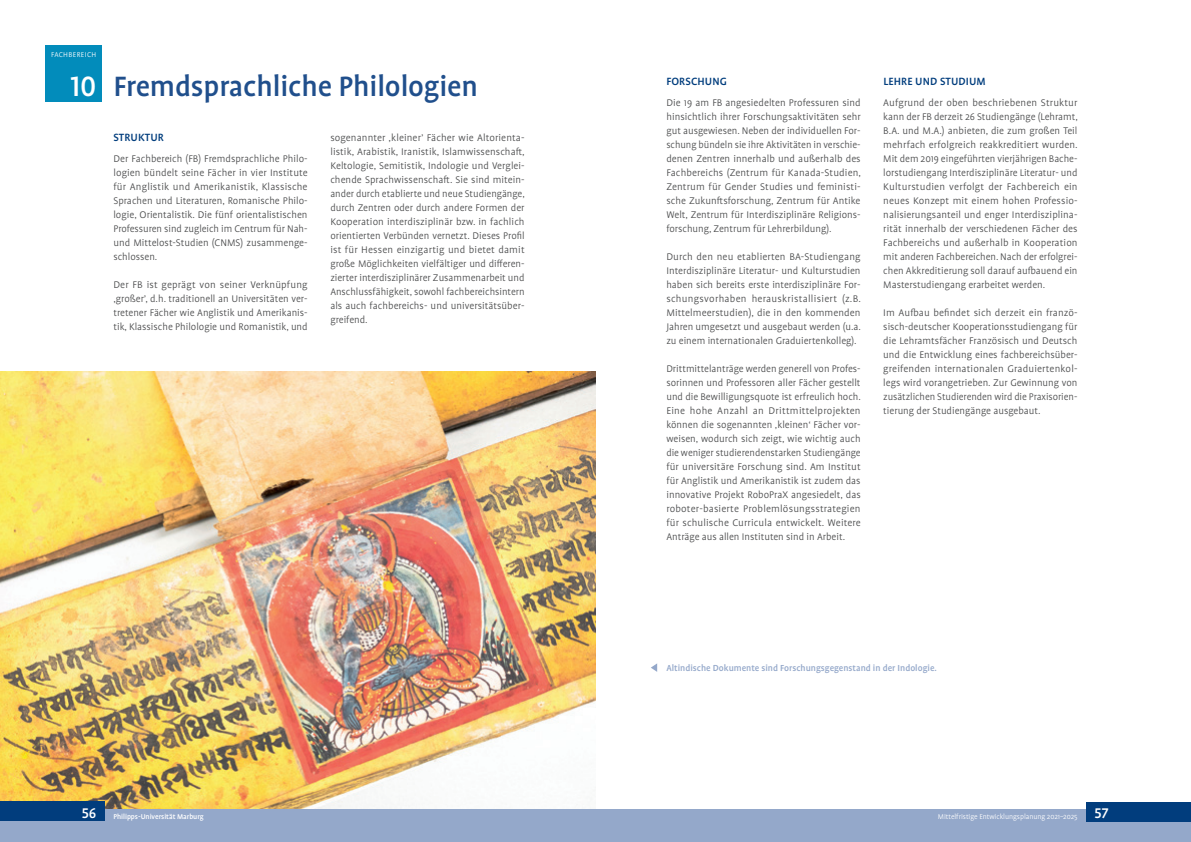
<style>
.page{position:relative;width:1191px;height:842px;background:#fff}
.page>*{position:absolute;margin:0;border:0;box-sizing:border-box;transform-origin:0 0}
.t1{font:500 32px "Profile Pro";letter-spacing:-.005em;color:#204f8c}
.t2{font:500 32px "Profile Pro";color:#fff}
.t3{font:500 12px "Profile Pro";letter-spacing:.01em;color:#013d7d}
.t4{font:300 11px/14px "Profile Pro";color:#4b4c4d;text-align:justify}
.t5{font:500 10px "Profile Pro";color:#94a8ca}
.t6{font:300 8px "Profile Pro";letter-spacing:-.005em;color:#fff}
.t7{font:500 8px "Profile Pro";letter-spacing:-.005em;color:#fff}
.t8{font:300 8px "Profile Pro";letter-spacing:.05em;color:#fff}
.s1{font-size:16px}
.s2{font-weight:500;font-size:16px}
</style>
<div class="page">
<img style="left:0;top:372px;width:595px;height:437px">
<svg style="left:651px;top:663px;width:6px;height:9px"></svg>
<div style="left:45px;top:45px;width:57px;height:57px;background:#028cbb"></div>
<div style="left:0;top:809px;width:1191px;height:33px;background:#94a8ca"></div>
<div style="left:1086px;top:801px;width:105px;height:20px;background:#013d7d"></div>
<div style="left:0;top:801px;width:105px;height:20px;background:#013d7d"></div>
<p class="t8" style="left:51px;top:51px;width:47px">FACHBEREICH</p>
<h1 class="t2" style="left:70px;top:68px;width:28px">10</h1>
<h1 class="t1" style="left:113px;top:68px;width:366px">Fremdsprachliche Philologien</h1>
<p class="t3" style="left:113px;top:130px;width:52px">STRUKTUR</p>
<p class="t4" style="left:113px;top:152px;width:196px">Der Fachbereich (FB) Fremdsprachliche Philo&shy;logien bündelt seine Fächer in vier Institute für Anglistik und Amerikanistik, Klassische Sprachen und Literaturen, Romanische Philo&shy;logie, Orientalistik. Die fünf orientalistischen Professuren sind zugleich im Centrum für Nah&shy;und Mittelost-Studien (CNMS) zusammenge&shy;schlossen.</p>
<p class="t4" style="left:113px;top:278px;width:196px">Der FB ist geprägt von seiner Verknüpfung ‚großer’, d.h. traditionell an Universitäten ver&shy;tretener Fächer wie Anglistik und Amerikanis&shy;tik, Klassische Philologie und Romanistik, und</p>
<p class="t4" style="left:330px;top:131px;width:196px">sogenannter ‚kleiner’ Fächer wie Altorienta&shy;listik, Arabistik, Iranistik, Islamwissenschaft, Keltologie, Semitistik, Indologie und Verglei&shy;chende Sprachwissenschaft. Sie sind mitein&shy;ander durch etablierte und neue Studiengänge, durch Zentren oder durch andere Formen der Kooperation interdisziplinär bzw. in fachlich orientierten Verbünden vernetzt. Dieses Profil ist für Hessen einzigartig und bietet damit große Möglichkeiten vielfältiger und differen&shy;zierter interdisziplinärer Zusammenarbeit und Anschlussfähigkeit, sowohl fachbereichsintern als auch fachbereichs- und universitätsüber&shy;greifend.</p>
<p class="t3" style="left:666px;top:74px;width:62px">FORSCHUNG</p>
<p class="t4" style="left:666px;top:96px;width:196px">Die 19 am FB angesiedelten Professuren sind hinsichtlich ihrer Forschungsaktivitäten sehr gut ausgewiesen. Neben der individuellen For&shy;schung bündeln sie ihre Aktivitäten in verschie&shy;denen Zentren innerhalb und außerhalb des Fachbereichs (Zentrum für Kanada-Studien, Zentrum für Gender Studies und feministi&shy;sche Zukunftsforschung, Zentrum für Antike Welt, Zentrum für Interdisziplinäre Religions&shy;forschung, Zentrum für Lehrerbildung).</p>
<p class="t4" style="left:666px;top:250px;width:196px">Durch den neu etablierten BA-Studiengang Interdisziplinäre Literatur- und Kulturstudien haben sich bereits erste interdisziplinäre For&shy;schungsvorhaben herauskristallisiert (z.B.<br>Mittelmeerstudien), die in den kommenden Jahren umgesetzt und ausgebaut werden (u.a. zu einem internationalen Graduiertenkolleg).</p>
<p class="t4" style="left:666px;top:362px;width:196px">Drittmittelanträge werden generell von Profes&shy;sorinnen und Professoren aller Fächer gestellt und die Bewilligungsquote ist erfreulich hoch.<br>Eine hohe Anzahl an Drittmittelprojekten können die sogenannten ‚kleinen‘ Fächer vor&shy;weisen, wodurch sich zeigt, wie wichtig auch die weniger studierendenstarken Studiengänge für universitäre Forschung sind. Am Institut für Anglistik und Amerikanistik ist zudem das innovative Projekt RoboPraX angesiedelt, das roboter-basierte Problemlösungsstrategien für schulische Curricula entwickelt. Weitere Anträge aus allen Instituten sind in Arbeit.</p>
<p class="t3" style="left:883px;top:74px;width:104px">LEHRE UND STUDIUM</p>
<p class="t4" style="left:883px;top:96px;width:196px">Aufgrund der oben beschriebenen Struktur kann der FB derzeit 26 Studiengänge (Lehramt, B.A. und M.A.) anbieten, die zum großen Teil mehrfach erfolgreich reakkreditiert wurden.<br>Mit dem 2019 eingeführten vierjährigen Bache&shy;lorstudiengang Interdisziplinäre Literatur- und Kulturstudien verfolgt der Fachbereich ein neues Konzept mit einem hohen Professio&shy;nalisierungsanteil und enger Interdisziplina&shy;rität innerhalb der verschiedenen Fächer des Fachbereichs und außerhalb in Kooperation mit anderen Fachbereichen. Nach der erfolgrei&shy;chen Akkreditierung soll darauf aufbauend ein Masterstudiengang erarbeitet werden.</p>
<p class="t4" style="left:883px;top:306px;width:196px">Im Aufbau befindet sich derzeit ein franzö&shy;sisch-deutscher Kooperationsstudiengang für die Lehramtsfächer Französisch und Deutsch und die Entwicklung eines fachbereichsüber&shy;greifenden internationalen Graduiertenkol&shy;legs wird vorangetrieben. Zur Gewinnung von zusätzlichen Studierenden wird die Praxisorien&shy;tierung der Studiengänge ausgebaut.</p>
<p class="t5" style="left:666px;top:662px;width:272px">Altindische Dokumente sind Forschungsgegenstand in der Indologie.</p>
<p class="t7" style="left:82px;top:812px;width:124px"><span class="s1">56</span> Philipps-Universität Marburg</p>
<p class="t6" style="left:938px;top:812px;width:172px">Mittelfristige Entwicklungsplanung 2021–2025 <span class="s2">57</span></p>
</div>
